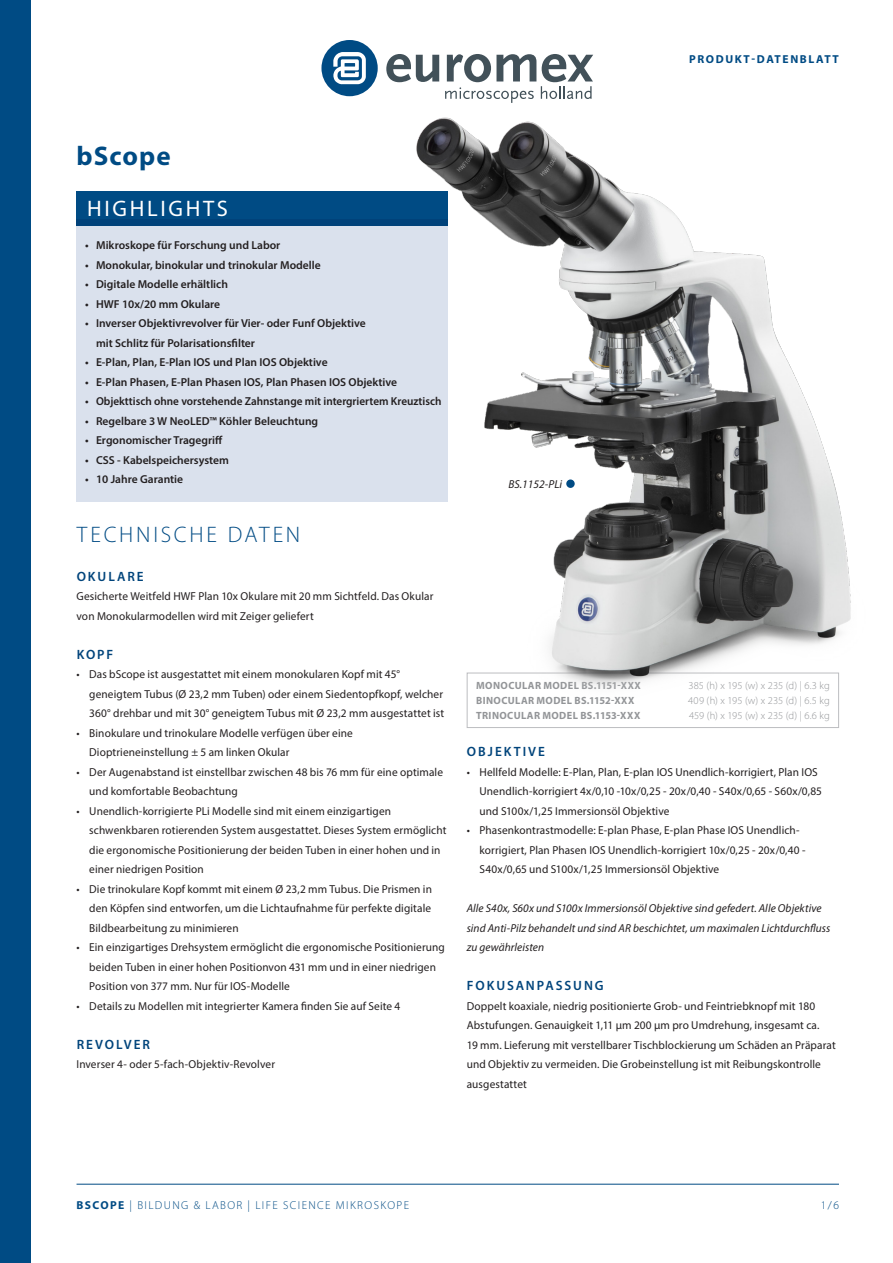
<style>
.page{position:relative;width:893px;height:1263px;background:#fff}
.page>*{position:absolute;margin:0;border:0;box-sizing:border-box;transform-origin:0 0}
.productkop{font:700 27px "Myriad Pro";letter-spacing:.04em;color:#004b84}
.j_specifications{font:300 22.5px "Myriad Pro";letter-spacing:.125em;color:#004b84}
.j_highlights{font:22.5px "Myriad Pro";letter-spacing:.12em;color:#fff}
.j_tussenkop{font:600 13.5px "Myriad Pro";letter-spacing:.15em;color:#00447b}
.j_plat{font:11.55px/19.5px "Myriad Pro";letter-spacing:.01em;color:#231f20}
.j_specs_bullits{font:600 11.55px/19.5px "Myriad Pro";color:#231f20}
.j_plat-2{font:italic 11.55px/19.5px "Myriad Pro";letter-spacing:.01em;color:#231f20}
.t1{font:300 11.55px "Myriad Pro";letter-spacing:.12em;color:#004b84}
.t2{font:700 11.55px "Myriad Pro";letter-spacing:.14em;color:#004b84}
.j_onderschrift{font:italic 11.55px "Myriad Pro";color:#231f20}
.j_dimensions_1{font:300 10.5px "Myriad Pro";letter-spacing:.01em;color:#939598}
.j_dimensions_1-2{font:700 10.5px "Myriad Pro";letter-spacing:.04em;color:#939598}
.s1{font-weight:700}
</style>
<div class="page">
<svg style="left:321px;top:40px;width:57px;height:56px"></svg>
<svg style="left:386px;top:54px;width:53px;height:28px"></svg>
<svg style="left:446px;top:54px;width:147px;height:29px"></svg>
<div style="left:0;top:0;width:30px;height:1263px;background:#004b84"></div>
<hr style="left:77px;top:1184px;width:762px;height:1px;background:#004b84">
<div style="left:77px;top:191px;width:371px;height:34px;background:#004b84"></div>
<div style="left:467px;top:673px;width:372px;height:55px;border:1px solid #bcbdc0"></div>
<div style="left:77px;top:219px;width:371px;height:283px;background:#dae1ed"></div>
<img style="left:392px;top:86px;width:459px;height:629px">
<svg style="left:566px;top:479px;width:9px;height:9px"></svg>
<p class="t2" style="left:689px;top:51px;width:151px">PRODUKT-DATENBLATT</p>
<p class="productkop" style="left:77px;top:138px;width:96px">bScope</p>
<p class="j_highlights" style="left:87px;top:194px;width:142px">HIGHLIGHTS</p>
<p class="j_specs_bullits" style="left:85px;top:235px;width:197px">• Mikroskope für Forschung und Labor</p>
<p class="j_specs_bullits" style="left:85px;top:255px;width:237px">• Monokular, binokular und trinokular Modelle</p>
<p class="j_specs_bullits" style="left:85px;top:274px;width:145px">• Digitale Modelle erhältlich</p>
<p class="j_specs_bullits" style="left:85px;top:294px;width:137px">• HWF 10x/20 mm Okulare</p>
<p class="j_specs_bullits" style="left:96px;top:313px;width:271px;text-indent:-11px">• Inverser Objektivrevolver für Vier- oder Funf Objektive mit Schlitz für Polarisationsfilter</p>
<p class="j_specs_bullits" style="left:85px;top:352px;width:244px">• E-Plan, Plan, E-Plan IOS und Plan IOS Objektive</p>
<p class="j_specs_bullits" style="left:85px;top:372px;width:314px">• E-Plan Phasen, E-Plan Phasen IOS, Plan Phasen IOS Objektive</p>
<p class="j_specs_bullits" style="left:85px;top:391px;width:358px">• Objekttisch ohne vorstehende Zahnstange mit intergriertem Kreuztisch</p>
<p class="j_specs_bullits" style="left:85px;top:411px;width:235px">• Regelbare 3 W NeoLED™ Köhler Beleuchtung</p>
<p class="j_specs_bullits" style="left:85px;top:430px;width:139px">• Ergonomischer Tragegriff</p>
<p class="j_specs_bullits" style="left:85px;top:450px;width:145px">• CSS - Kabelspeichersystem</p>
<p class="j_specs_bullits" style="left:85px;top:469px;width:100px">• 10 Jahre Garantie</p>
<p class="j_specifications" style="left:77px;top:520px;width:225px">TECHNISCHE DATEN</p>
<p class="j_tussenkop" style="left:77px;top:567px;width:69px">OKULARE</p>
<p class="j_plat" style="left:77px;top:586px;width:358px">Gesicherte Weitfeld HWF Plan 10x Okulare mit 20 mm Sichtfeld. Das Okular von Monokularmodellen wird mit Zeiger geliefert</p>
<p class="j_tussenkop" style="left:77px;top:645px;width:38px">KOPF</p>
<p class="j_plat" style="left:89px;top:664px;width:356px;text-indent:-13px">• Das bScope ist ausgestattet mit einem monokularen Kopf mit 45° geneigtem Tubus (Ø 23,2 mm Tuben) oder einem Siedentopfkopf, welcher<br>360° drehbar und mit 30° geneigtem Tubus mit Ø 23,2 mm ausgestattet ist</p>
<p class="j_plat" style="left:89px;top:723px;width:265px;text-indent:-13px">• Binokulare und trinokulare Modelle verfügen über eine<br>Dioptrieneinstellung ± 5 am linken Okular</p>
<p class="j_plat" style="left:89px;top:762px;width:355px;text-indent:-13px">• Der Augenabstand ist einstellbar zwischen 48 bis 76 mm für eine optimale und komfortable Beobachtung</p>
<p class="j_plat" style="left:89px;top:801px;width:359px;text-indent:-13px">• Unendlich-korrigierte PLi Modelle sind mit einem einzigartigen schwenkbaren rotierenden System ausgestattet. Dieses System ermöglicht die ergonomische Positionierung der beiden Tuben in einer hohen und in einer niedrigen Position</p>
<p class="j_plat" style="left:89px;top:879px;width:344px;text-align:justify;text-indent:-13px">• Die trinokulare Kopf kommt mit einem Ø 23,2 mm Tubus. Die Prismen in den Köpfen sind entworfen, um die Lichtaufnahme für perfekte digitale Bildbearbeitung zu minimieren</p>
<p class="j_plat" style="left:89px;top:937px;width:357px;text-indent:-13px">• Ein einzigartiges Drehsystem ermöglicht die ergonomische Positionierung beiden Tuben in einer hohen Positionvon 431 mm und in einer niedrigen<br>Position von 377 mm. Nur für IOS-Modelle</p>
<p class="j_plat" style="left:77px;top:996px;width:325px">• Details zu Modellen mit integrierter Kamera finden Sie auf Seite 4</p>
<p class="j_tussenkop" style="left:77px;top:1035px;width:75px">REVOLVER</p>
<p class="j_plat" style="left:77px;top:1054px;width:200px">Inverser 4- oder 5-fach-Objektiv-Revolver</p>
<p class="j_onderschrift" style="left:508px;top:477px;width:55px">BS.1152-PLi</p>
<p class="j_dimensions_1-2" style="left:476px;top:679px;width:166px">MONOCULAR MODEL BS.1151-XXX</p>
<p class="j_dimensions_1" style="left:688px;top:679px;width:143px">385 (h) x 195 (w) x 235 (d) | 6.3 kg</p>
<p class="j_dimensions_1-2" style="left:476px;top:694px;width:160px">BINOCULAR MODEL BS.1152-XXX</p>
<p class="j_dimensions_1" style="left:688px;top:694px;width:143px">409 (h) x 195 (w) x 235 (d) | 6.5 kg</p>
<p class="j_dimensions_1-2" style="left:476px;top:709px;width:166px">TRINOCULAR MODEL BS.1153-XXX</p>
<p class="j_dimensions_1" style="left:689px;top:709px;width:142px">459 (h) x 195 (w) x 235 (d) | 6.6 kg</p>
<p class="j_tussenkop" style="left:467px;top:743px;width:80px">OBJEKTIVE</p>
<p class="j_plat" style="left:479px;top:762px;width:344px;text-indent:-13px">• Hellfeld Modelle: E-Plan, Plan, E-plan IOS Unendlich-korrigiert, Plan IOS<br>Unendlich-korrigiert 4x/0,10 -10x/0,25 - 20x/0,40 - S40x/0,65 - S60x/0,85 und S100x/1,25 Immersionsöl Objektive</p>
<p class="j_plat" style="left:479px;top:820px;width:327px;text-indent:-13px">• Phasenkontrastmodelle: E-plan Phase, E-plan Phase IOS Unendlich&shy;korrigiert, Plan Phasen IOS Unendlich-korrigiert 10x/0,25 - 20x/0,40 -<br>S40x/0,65 und S100x/1,25 Immersionsöl Objektive</p>
<p class="j_plat-2" style="left:467px;top:898px;width:365px">Alle S40x, S60x und S100x Immersionsöl Objektive sind gefedert. Alle Objektive sind Anti-Pilz behandelt und sind AR beschichtet, um maximalen Lichtdurchfluss zu gewährleisten</p>
<p class="j_tussenkop" style="left:467px;top:977px;width:138px">FOKUSANPASSUNG</p>
<p class="j_plat" style="left:467px;top:996px;width:371px">Doppelt koaxiale, niedrig positionierte Grob- und Feintriebknopf mit 180<br>Abstufungen. Genauigkeit 1,11 µm 200 µm pro Umdrehung, insgesamt ca.<br>19 mm. Lieferung mit verstellbarer Tischblockierung um Schäden an Präparat und Objektiv zu vermeiden. Die Grobeinstellung ist mit Reibungskontrolle ausgestattet</p>
<p class="t1" style="left:77px;top:1198px;width:334px"><span class="s1">BSCOPE</span> | BILDUNG &amp; LABOR | LIFE SCIENCE MIKROSKOPE</p>
<p class="t1" style="left:821px;top:1198px;width:20px">1/6</p>
</div>
